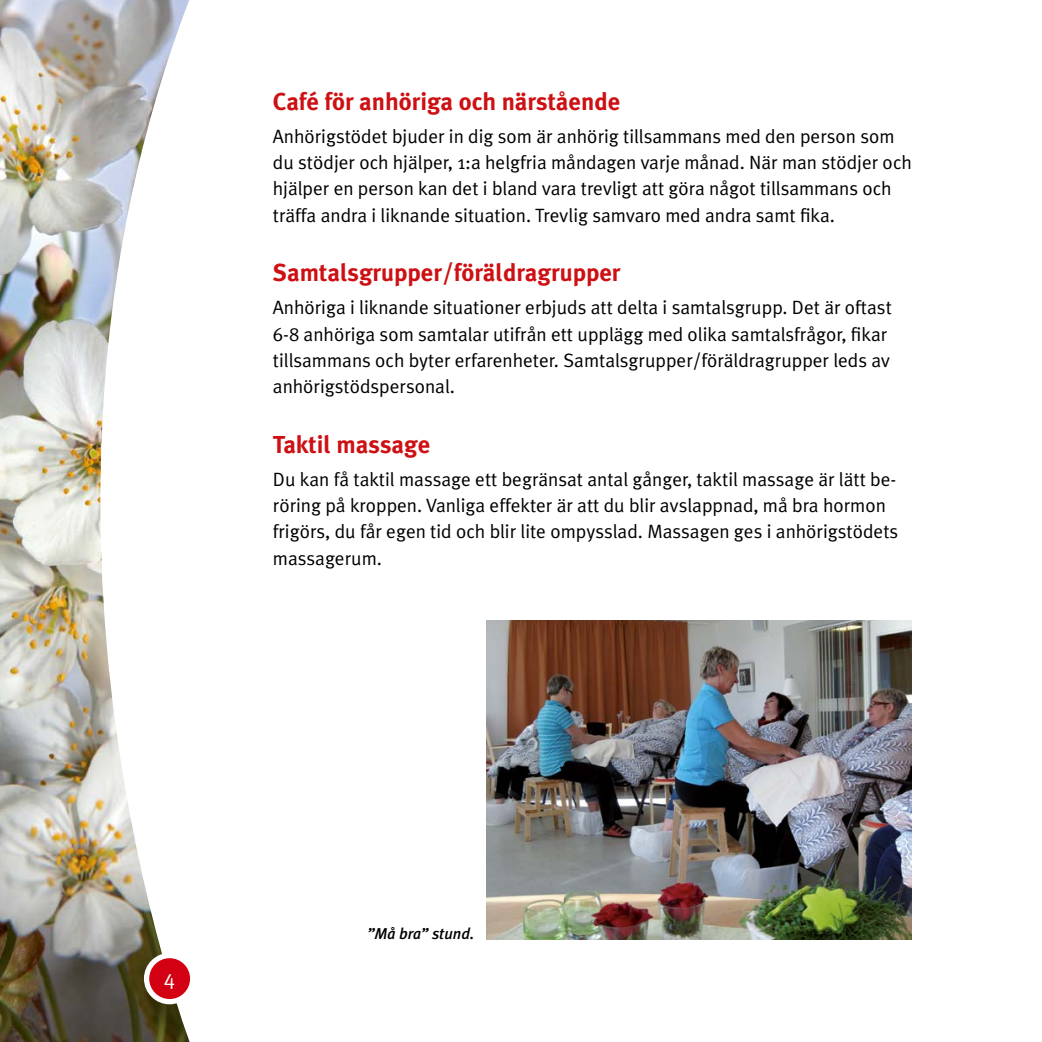
<style>
.page{position:relative;width:1042px;height:1042px;background:#fff}
.page>*{position:absolute;margin:0;border:0;box-sizing:border-box;transform-origin:0 0}
.t1{font:700 24.5px "Meta Plus";color:#cd1013}
.t2{font:21px "Meta Plus Normal";color:#fff}
.t3{font:19.25px/26.2px "Meta Plus Normal";color:#000}
.t4{font:italic 500 15.75px "Meta Plus";color:#000}
</style>
<div class="page">
<img style="left:0;top:0;width:190px;height:1042px">
<div style="left:147px;top:955px;width:46px;height:46px;background:#d20012;border-radius:50%"></div>
<div style="left:144px;top:953px;width:51px;height:51px;border:5px solid #fff;border-radius:50%"></div>
<img style="left:486px;top:621px;width:425px;height:319px">
<p class="t1" style="left:273px;top:87px;width:349px">Café för anhöriga och närstående</p>
<p class="t3" style="left:273px;top:123px;width:640px">Anhörigstödet bjuder in dig som är anhörig tillsammans med den person som du stödjer och hjälper, 1:a helgfria måndagen varje månad. När man stödjer och hjälper en person kan det i bland vara trevligt att göra något tillsammans och träffa andra i liknande situation. Trevlig samvaro med andra samt fika.</p>
<p class="t1" style="left:273px;top:258px;width:349px">Samtalsgrupper/föräldragrupper</p>
<p class="t3" style="left:273px;top:294px;width:620px">Anhöriga i liknande situationer erbjuds att delta i samtalsgrupp. Det är oftast 6-8 anhöriga som samtalar utifrån ett upplägg med olika samtalsfrågor, fikar tillsammans och byter erfarenheter. Samtalsgrupper/föräldragrupper leds av anhörigstödspersonal.</p>
<p class="t1" style="left:273px;top:430px;width:159px">Taktil massage</p>
<p class="t3" style="left:273px;top:466px;width:627px">Du kan få taktil massage ett begränsat antal gånger, taktil massage är lätt be&shy;röring på kroppen. Vanliga effekter är att du blir avslappnad, må bra hormon frigörs, du får egen tid och blir lite ompysslad. Massagen ges i anhörigstödets massagerum.</p>
<p class="t2" style="left:164px;top:965px;width:13px">4</p>
<p class="t4" style="left:367px;top:924px;width:109px">”Må bra” stund.</p>
</div>
